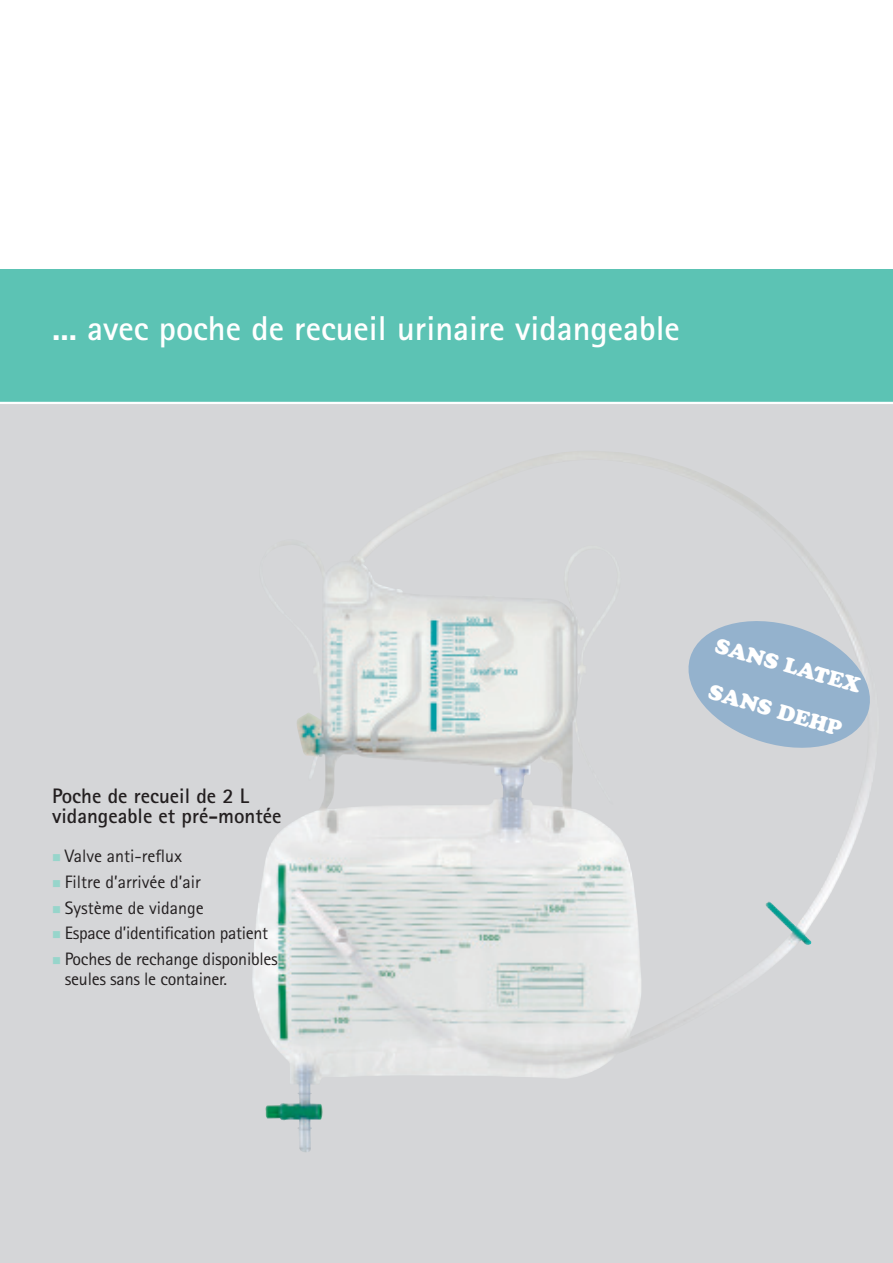
<style>
.page{position:relative;width:893px;height:1263px;background:#fff}
.page>*{position:absolute;margin:0;border:0;box-sizing:border-box;transform-origin:0 0}
._13_Standard_continu{font:700 34.5px "Rotis Sans Serif Pro";color:#fff}
._12_Standard_continu{font:700 21px "Rotis Sans Serif Pro";color:#231f20}
._12_Standard_continu-2{font:21px "Cooper Black Std";color:#fff}
._12_Standard_continu-3{font:18px/19.5px "Rotis Sans Serif Pro";letter-spacing:-.015em;color:#231f20}
.s1{color:#97d5cb}
</style>
<div class="page">
<div style="left:0;top:269px;width:893px;height:134px;background:#5cc3b4"></div>
<div style="left:0;top:403px;width:893px;height:860px;background:#d5d6d8"></div>
<img style="left:252px;top:454px;width:576px;height:698px">
<hr style="left:0;top:402px;width:893px;height:2px;background:#fff">
<svg style="left:681px;top:612px;width:189px;height:145px"></svg>
<p class="_13_Standard_continu" style="left:52px;top:306px;width:629px">... avec poche de recueil urinaire vidangeable</p>
<p class="_12_Standard_continu" style="left:52px;top:783px;width:199px">Poche de recueil de 2 L</p>
<p class="_12_Standard_continu" style="left:52px;top:802px;width:231px">vidangeable et pré-montée</p>
<p class="_12_Standard_continu-3" style="left:52px;top:846px;width:132px"><span class="s1">■</span> Valve anti-reflux</p>
<p class="_12_Standard_continu-3" style="left:52px;top:872px;width:150px"><span class="s1">■</span> Filtre d’arrivée d’air</p>
<p class="_12_Standard_continu-3" style="left:52px;top:898px;width:153px"><span class="s1">■</span> Système de vidange</p>
<p class="_12_Standard_continu-3" style="left:52px;top:924px;width:217px"><span class="s1">■</span> Espace d’identification patient</p>
<p class="_12_Standard_continu-3" style="left:65px;top:950px;width:215px;text-indent:-13px"><span class="s1">■</span> Poches de rechange disponibles seules sans le container.</p>
<p class="_12_Standard_continu-2" style="left:719px;top:632px;width:152px;rotate:16deg">SANS LATEX</p>
<p class="_12_Standard_continu-2" style="left:713px;top:679px;width:139px;rotate:16deg">SANS DEHP</p>
</div>
